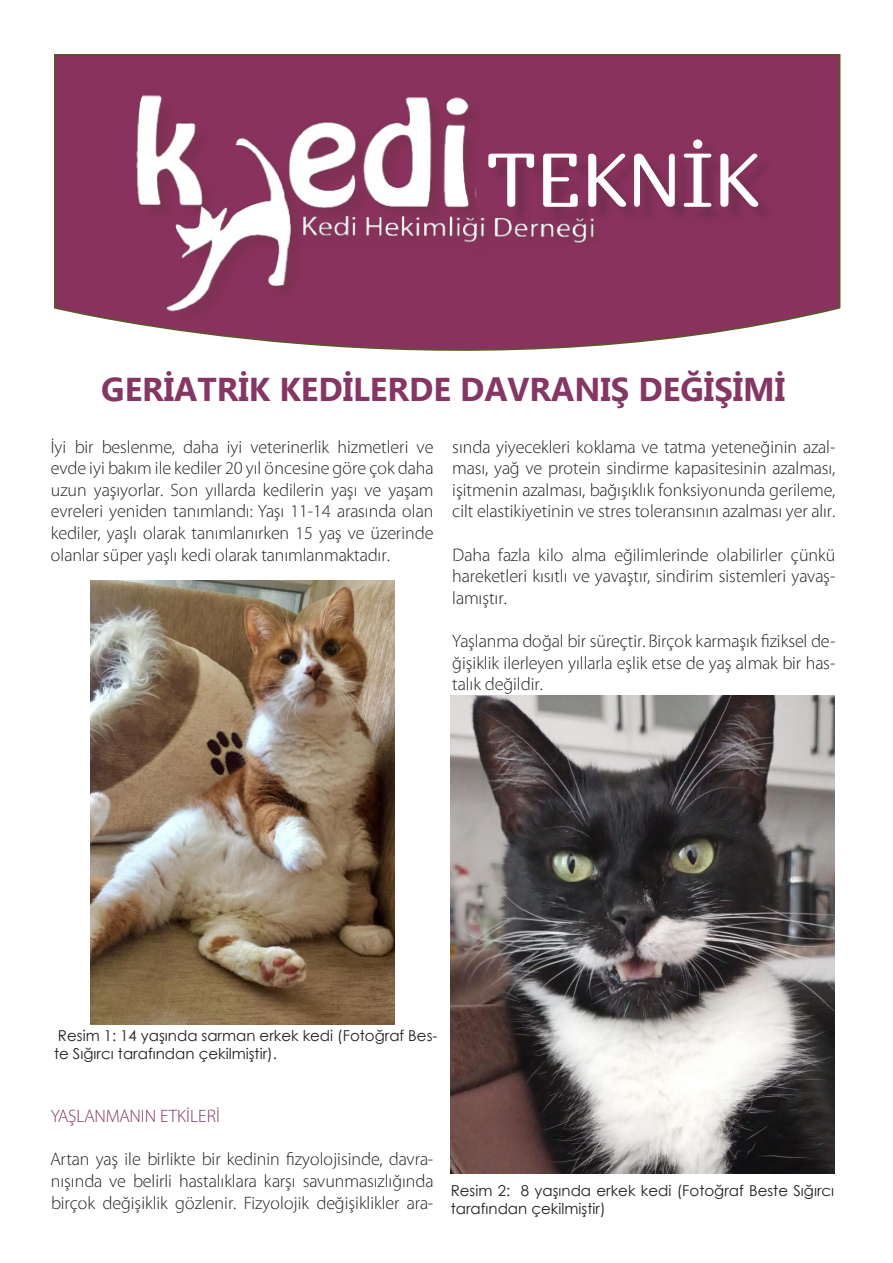
<style>
.page{position:relative;width:893px;height:1263px;background:#fff}
.page>*{position:absolute;margin:0;border:0;box-sizing:border-box;transform-origin:0 0}
.t1{font:75px "Marmelad";color:#fff}
.t2{font:700 33px "Ebrima";color:#853663}
.t3{font:300 18px/21.6px "Cleanvertising";color:#231f20;text-align:justify}
.t4{font:300 18px "Cleanvertising";color:#853663}
.t5{font:15px/18px "Century Gothic";color:#231f20}
</style>
<div class="page">
<svg style="left:54px;top:54px;width:787px;height:297px;fill:#8a325e"></svg>
<img style="left:96px;top:54px;width:710px;height:274px">
<div style="left:491px;top:142px;width:285px;height:83px;background:#231f20;opacity:.25"></div>
<img style="left:91px;top:580px;width:303px;height:445px">
<img style="left:451px;top:696px;width:383px;height:478px">
<p class="t1" style="left:487px;top:134px;width:273px">TEKNİK</p>
<p class="t2" style="left:101px;top:363px;width:686px">GERİATRİK KEDİLERDE DAVRANIŞ DEĞİŞİMİ</p>
<p class="t3" style="left:51px;top:436px;width:384px">İyi bir beslenme, daha iyi veterinerlik hizmetleri ve evde iyi bakım ile kediler 20 yıl öncesine göre çok daha uzun yaşıyorlar. Son yıllarda kedilerin yaşı ve yaşam evreleri yeniden tanımlandı: Yaşı 11-14 arasında olan kediler, yaşlı olarak tanımlanırken 15 yaş ve üzerinde olanlar süper yaşlı kedi olarak tanımlanmaktadır.</p>
<p class="t3" style="left:452px;top:436px;width:385px">sında yiyecekleri koklama ve tatma yeteneğinin azal&shy;ması, yağ ve protein sindirme kapasitesinin azalması, işitmenin azalması, bağışıklık fonksiyonunda gerileme, cilt elastikiyetinin ve stres toleransının azalması yer alır.</p>
<p class="t3" style="left:452px;top:544px;width:385px">Daha fazla kilo alma eğilimlerinde olabilirler çünkü hareketleri kısıtlı ve yavaştır, sindirim sistemleri yavaş&shy;lamıştır.</p>
<p class="t3" style="left:452px;top:630px;width:385px">Yaşlanma doğal bir süreçtir. Birçok karmaşık fiziksel de&shy;ğişiklik ilerleyen yıllarla eşlik etse de yaş almak bir has&shy;talık değildir.</p>
<p class="t5" style="left:54px;top:1027px;width:385px">Resim 1: 14 yaşında sarman erkek kedi (Fotoğraf Bes&shy;te Sığırcı tarafından çekilmiştir).</p>
<p class="t4" style="left:51px;top:1106px;width:171px">YAŞLANMANIN ETKİLERİ</p>
<p class="t3" style="left:51px;top:1149px;width:384px">Artan yaş ile birlikte bir kedinin fizyolojisinde, davra&shy;nışında ve belirli hastalıklara karşı savunmasızlığında birçok değişiklik gözlenir. Fizyolojik değişiklikler ara-</p>
<p class="t5" style="left:451px;top:1182px;width:385px">Resim 2: 8 yaşında erkek kedi (Fotoğraf Beste Sığırcı tarafından çekilmiştir)</p>
</div>
